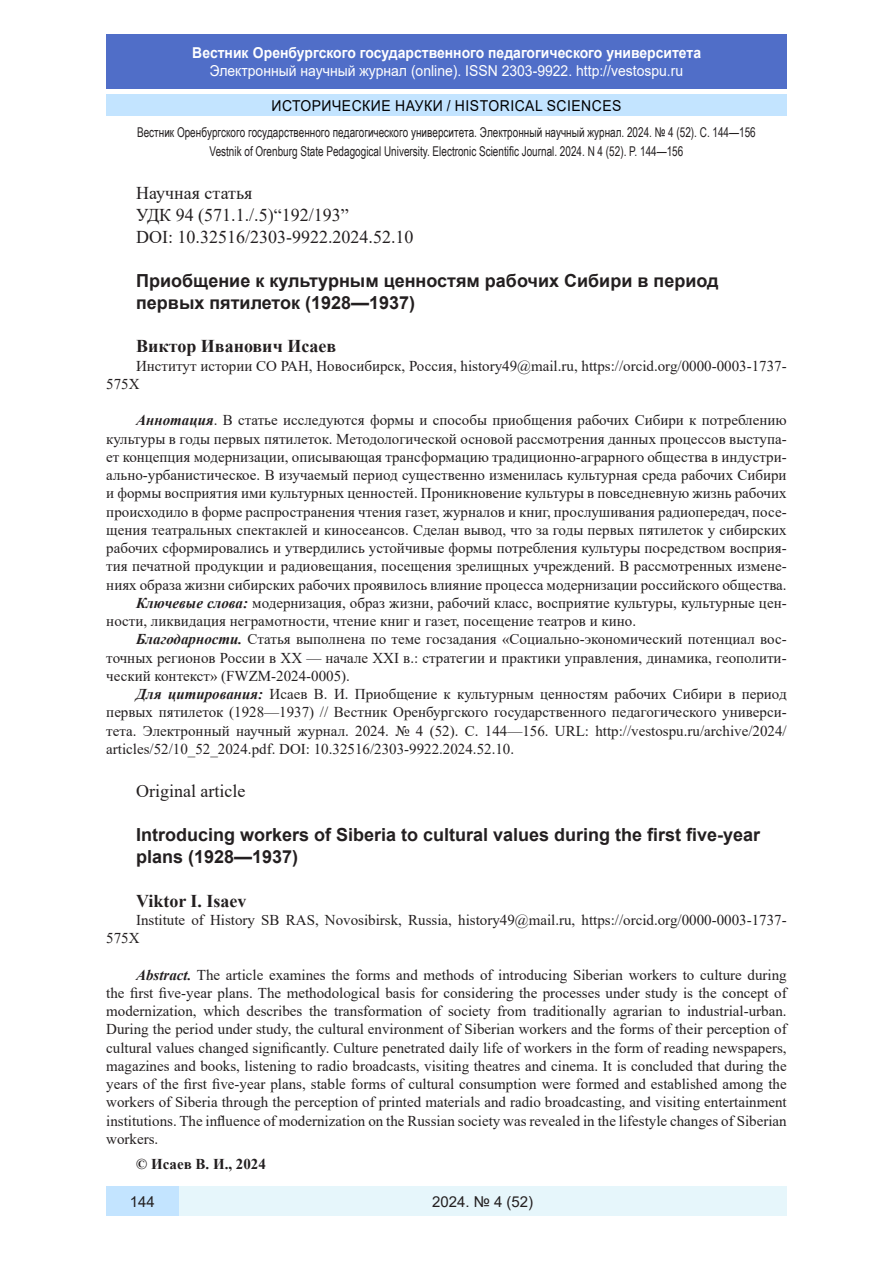
<style>
.page{position:relative;width:893px;height:1263px;background:#fff}
.page>*{position:absolute;margin:0;border:0;box-sizing:border-box;transform-origin:0 0}
.Заголовок_2{font:700 18px/21.9px "Arial";color:#231f20}
.Стиль2{font:18px "Times New Roman";color:#231f20}
.Заголовок_2-2{font:700 18px "Times New Roman";color:#231f20}
.литература{font:15px/18.3px "Times New Roman";color:#231f20;text-align:justify}
.t1{font:15px "Arial";color:#fff;scale:.93 1}
.t2{font:700 15px "Arial";color:#fff;scale:.93 1}
.t3{font:15px "Arial";letter-spacing:.035em;color:#000;scale:.93 1}
.Стиль2-2{font:700 15px "Times New Roman";color:#231f20}
.t4{font:15px "Arial";color:#231f20}
.литература-2{font:13.5px "Arial Narrow";color:#231f20;scale:.9 1}
.s1{font-weight:700;font-style:italic}
</style>
<div class="page">
<div style="left:106px;top:34px;width:681px;height:55px;background:#506ec8"></div>
<div style="left:106px;top:95px;width:681px;height:21px;background:#c3e4ff"></div>
<div style="left:179px;top:1186px;width:608px;height:30px;background:#e6f6fb"></div>
<div style="left:106px;top:1186px;width:73px;height:30px;background:#c3e4ff"></div>
<p class="t2" style="left:192px;top:42px;width:549px">Вестник Оренбургского государственного педагогического университета</p>
<p class="t1" style="left:210px;top:60px;width:511px">Электронный научный журнал (online). ISSN 2303-9922. http://vestospu.ru</p>
<p class="t3" style="left:271px;top:95px;width:378px">ИСТОРИЧЕСКИЕ НАУКИ / HISTORICAL SCIENCES</p>
<p class="литература-2" style="left:137px;top:123px;width:689px">Вестник Оренбургского государственного педагогического университета. Электронный научный журнал. 2024. № 4 (52). С. 144—156</p>
<p class="литература-2" style="left:210px;top:141px;width:528px">Vestnik of Orenburg State Pedagogical University. Electronic Scientific Journal. 2024. N 4 (52). P. 144—156</p>
<p class="Стиль2" style="left:136px;top:181px;width:118px">Научная статья</p>
<p class="Стиль2" style="left:136px;top:202px;width:214px">УДК 94 (571.1./.5)“192/193”</p>
<p class="Стиль2" style="left:136px;top:224px;width:279px">DOI: 10.32516/2303-9922.2024.52.10</p>
<p class="Заголовок_2" style="left:136px;top:270px;width:584px">Приобщение к культурным ценностям рабочих Сибири в период первых пятилеток (1928—1937)</p>
<p class="Заголовок_2-2" style="left:136px;top:333px;width:202px">Виктор Иванович Исаев</p>
<p class="литература" style="left:106px;top:356px;width:682px;text-indent:30px">Институт истории СО РАН, Новосибирск, Россия, history49@mail.ru, https://orcid.org/0000-0003-1737-<br>575X</p>
<p class="литература" style="left:106px;top:411px;width:682px;text-indent:30px"><span class="s1">Аннотация</span>. В статье исследуются формы и способы приобщения рабочих Сибири к потреблению культуры в годы первых пятилеток. Методологической основой рассмотрения данных процессов выступа&shy;ет концепция модернизации, описывающая трансформацию традиционно-аграрного общества в индустри&shy;ально-урбанистическое. В изучаемый период существенно изменилась культурная среда рабочих Сибири и формы восприятия ими культурных ценностей. Проникновение культуры в повседневную жизнь рабочих происходило в форме распространения чтения газет, журналов и книг, прослушивания радиопередач, посе&shy;щения театральных спектаклей и киносеансов. Сделан вывод, что за годы первых пятилеток у сибирских рабочих сформировались и утвердились устойчивые формы потребления культуры посредством восприя&shy;тия печатной продукции и радиовещания, посещения зрелищных учреждений. В рассмотренных измене&shy;ниях образа жизни сибирских рабочих проявилось влияние процесса модернизации российского общества.</p>
<p class="литература" style="left:106px;top:593px;width:682px;text-indent:30px"><span class="s1">Ключевые слова:</span> модернизация, образ жизни, рабочий класс, восприятие культуры, культурные цен&shy;ности, ликвидация неграмотности, чтение книг и газет, посещение театров и кино.</p>
<p class="литература" style="left:106px;top:630px;width:682px;text-indent:30px"><span class="s1">Благодарности.</span> Статья выполнена по теме госзадания «Социально-экономический потенциал вос&shy;точных регионов России в ХХ — начале XXI в.: стратегии и практики управления, динамика, геополити&shy;ческий контекст» (FWZM-2024-0005).</p>
<p class="литература" style="left:106px;top:684px;width:682px;text-indent:30px"><span class="s1">Для цитирования:</span> Исаев В. И. Приобщение к культурным ценностям рабочих Сибири в период первых пятилеток (1928—1937) // Вестник Оренбургского государственного педагогического универси&shy;тета. Электронный научный журнал. 2024. № 4 (52). С. 144—156. URL: http://vestospu.ru/archive/2024/ articles/52/10_52_2024.pdf. DOI: 10.32516/2303-9922.2024.52.10.</p>
<p class="Стиль2" style="left:136px;top:779px;width:111px">Original article</p>
<p class="Заголовок_2" style="left:136px;top:824px;width:626px">Introducing workers of Siberia to cultural values during the first five-year plans (1928—1937)</p>
<p class="Заголовок_2-2" style="left:136px;top:888px;width:112px">Viktor I. Isaev</p>
<p class="литература" style="left:106px;top:910px;width:682px;text-indent:30px">Institute of History SB RAS, Novosibirsk, Russia, history49@mail.ru, https://orcid.org/0000-0003-1737-<br>575X</p>
<p class="литература" style="left:106px;top:965px;width:682px;text-indent:30px"><span class="s1">Abstract.</span> The article examines the forms and methods of introducing Siberian workers to culture during the first five-year plans. The methodological basis for considering the processes under study is the concept of modernization, which describes the transformation of society from traditionally agrarian to industrial-urban.<br>During the period under study, the cultural environment of Siberian workers and the forms of their perception of cultural values changed significantly. Culture penetrated daily life of workers in the form of reading newspapers, magazines and books, listening to radio broadcasts, visiting theatres and cinema. It is concluded that during the years of the first five-year plans, stable forms of cultural consumption were formed and established among the workers of Siberia through the perception of printed materials and radio broadcasting, and visiting entertainment institutions. The influence of modernization on the Russian society was revealed in the lifestyle changes of Siberian workers.</p>
<p class="Стиль2-2" style="left:136px;top:1153px;width:131px">© Исаев В. И., 2024</p>
<p class="t4" style="left:130px;top:1191px;width:27px">144</p>
<p class="t4" style="left:432px;top:1192px;width:103px">2024. № 4 (52)</p>
</div>
